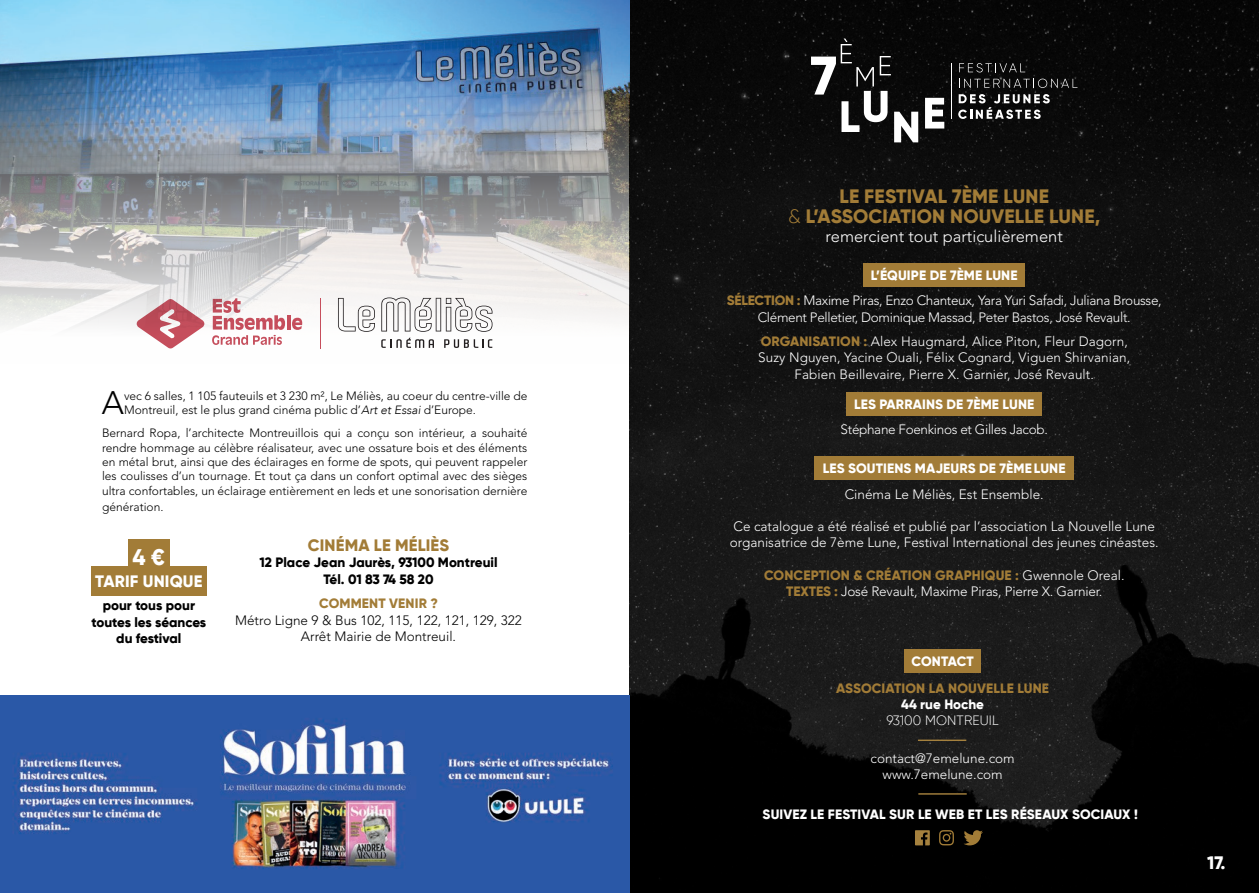
<style>
.page{position:relative;width:1259px;height:893px;background:#fff}
.page>*{position:absolute;margin:0;border:0;box-sizing:border-box;transform-origin:0 0}
.Corps_Texte{font:300 32.4px "Avenir LT Std";color:#010101}
.Corps_Texte-2{font:800 22.5px "Gilroy";color:#fff}
.Corps_Texte-3{font:800 19.35px/19.4px "Gilroy";letter-spacing:.01em;color:#a27c37;text-align:center}
.t1{font:800 18px "Gilroy";color:#fff}
.Corps_Texte-4{font:300 16.5px "Avenir LT Std";color:#fff}
.Corps_Texte-5{font:800 16.5px "Gilroy";letter-spacing:.01em;color:#a27c37}
.Corps_Texte-6{font:800 16.5px "Gilroy";letter-spacing:.01em;color:#fff}
.Corps_Texte-7{font:300 13.5px/16.2px "Avenir LT Std";color:#fff;text-align:center}
.Corps_Texte-8{font:300 13.5px/16.2px "Avenir LT Std";letter-spacing:-.025em;color:#fff;text-align:center}
.Corps_Texte-9{font:800 13.5px "Gilroy";letter-spacing:.01em;color:#fff}
.Corps_Texte-10{font:800 13.5px/16.2px "Gilroy";color:#010101;text-align:center}
.Corps_Texte-11{font:800 13.5px "Gilroy";letter-spacing:.01em;color:#a27c37}
.Corps_Texte-12{font:300 13.5px "Avenir LT Std";color:#010101}
.Corps_Texte-13{font:300 13.5px "Gilroy";letter-spacing:.01em;color:#fff}
.Corps_Texte-14{font:300 12px/14.4px "Avenir LT Std";color:#010101}
.s1{font-weight:300}
.s2{font-family:"Gilroy";font-weight:800;color:#a27c37}
.s3{font-family:"Avenir LT";font-style:italic}
.s4{font-family:"Avenir LT Std";font-weight:300;color:#fff}
</style>
<div class="page">
<img style="left:629px;top:0;width:630px;height:893px">
<div style="left:904px;top:649px;width:77px;height:23px;background:#a27c37"></div>
<svg style="left:915px;top:830px;width:15px;height:15px"></svg>
<svg style="left:963px;top:830px;width:20px;height:15px"></svg>
<svg style="left:939px;top:830px;width:15px;height:15px"></svg>
<hr style="left:918px;top:740px;width:48px;height:1px;background:#a5813e">
<hr style="left:918px;top:793px;width:48px;height:2px;background:#a5813e">
<div style="left:863px;top:263px;width:162px;height:24px;background:#a27c37"></div>
<div style="left:814px;top:456px;width:260px;height:24px;background:#a27c37"></div>
<div style="left:846px;top:392px;width:196px;height:24px;background:#a27c37"></div>
<hr style="left:951px;top:63px;width:1px;height:56px;background:#fff">
<svg style="left:959px;top:63px;width:66px;height:9px"></svg>
<svg style="left:959px;top:79px;width:118px;height:9px"></svg>
<svg style="left:958px;top:94px;width:91px;height:25px"></svg>
<svg style="left:811px;top:39px;width:107px;height:103px"></svg>
<svg style="left:925px;top:98px;width:19px;height:31px"></svg>
<img style="left:0;top:696px;width:629px;height:197px">
<img style="left:0;top:0;width:629px;height:327px">
<div style="left:127px;top:290px;width:375px;height:66px;background:#fff"></div>
<svg style="left:338px;top:298px;width:37px;height:34px"></svg>
<svg style="left:381px;top:297px;width:111px;height:35px"></svg>
<svg style="left:381px;top:338px;width:53px;height:10px"></svg>
<svg style="left:444px;top:339px;width:48px;height:9px"></svg>
<hr style="left:320px;top:298px;width:1px;height:50px;background:#c64e5c">
<svg style="left:137px;top:299px;width:67px;height:49px"></svg>
<hr style="left:287px;top:315px;width:3px;height:15px;background:#c64e5c">
<svg style="left:292px;top:318px;width:10px;height:12px"></svg>
<svg style="left:212px;top:298px;width:73px;height:47px"></svg>
<div style="left:128px;top:539px;width:41px;height:35px;background:#a27c37"></div>
<div style="left:91px;top:566px;width:116px;height:29px;background:#a27c37"></div>
<p class="Corps_Texte-3" style="left:788px;top:187px;width:314px">LE FESTIVAL 7ÈME LUNE<br><span class="s1">&amp;</span> L’ASSOCIATION NOUVELLE LUNE,</p>
<p class="Corps_Texte-4" style="left:825px;top:226px;width:239px">remercient tout particulièrement</p>
<p class="Corps_Texte-9" style="left:871px;top:267px;width:148px">L’ÉQUIPE DE 7ÈME LUNE</p>
<p class="Corps_Texte-8" style="left:727px;top:293px;width:436px"><span class="s2">SÉLECTION :</span> Maxime Piras, Enzo Chanteux, Yara Yuri Safadi, Juliana Brousse,<br>Clément Pelletier, Dominique Massad, Peter Bastos, José Revault.</p>
<p class="Corps_Texte-7" style="left:758px;top:333px;width:373px"><span class="s2">ORGANISATION :</span> Alex Haugmard, Alice Piton, Fleur Dagorn,<br>Suzy Nguyen, Yacine Ouali, Félix Cognard, Viguen Shirvanian,<br>Fabien Beillevaire, Pierre X. Garnier, José Revault.</p>
<p class="Corps_Texte-14" style="left:124px;top:389px;width:405px">vec 6 salles, 1 105 fauteuils et 3 230 m², Le Méliès, au coeur du centre-ville de<br>Montreuil, est le plus grand cinéma public d’<span class="s3">Art et Essai</span> d’Europe.</p>
<p class="Corps_Texte-14" style="left:102px;top:426px;width:427px;text-align:justify">Bernard Ropa, l’architecte Montreuillois qui a conçu son intérieur, a souhaité rendre hommage au célèbre réalisateur, avec une ossature bois et des éléments en métal brut, ainsi que des éclairages en forme de spots, qui peuvent rappeler les coulisses d’un tournage. Et tout ça dans un confort optimal avec des sièges ultra confortables, un éclairage entièrement en leds et une sonorisation dernière</p>
<p class="Corps_Texte-14" style="left:102px;top:500px;width:63px">génération.</p>
<p class="Corps_Texte-5" style="left:308px;top:535px;width:143px">CINÉMA LE MÉLIÈS</p>
<p class="Corps_Texte-10" style="left:259px;top:554px;width:240px">12 Place Jean Jaurès, 93100 Montreuil<br>Tél. 01 83 74 58 20</p>
<p class="Corps_Texte-11" style="left:319px;top:595px;width:120px">COMMENT VENIR ?</p>
<p class="Corps_Texte-12" style="left:235px;top:612px;width:288px">Métro Ligne 9 &amp; Bus 102, 115, 122, 121, 129, 322</p>
<p class="Corps_Texte-12" style="left:301px;top:628px;width:157px">Arrêt Mairie de Montreuil.</p>
<p class="Corps_Texte" style="left:102px;top:384px;width:24px">A</p>
<p class="Corps_Texte-9" style="left:854px;top:396px;width:182px">LES PARRAINS DE 7ÈME LUNE</p>
<p class="Corps_Texte-8" style="left:840px;top:421px;width:209px">Stéphane Foenkinos et Gilles Jacob.</p>
<p class="Corps_Texte-9" style="left:823px;top:460px;width:244px">LES SOUTIENS MAJEURS DE 7ÈME LUNE</p>
<p class="Corps_Texte-7" style="left:844px;top:486px;width:201px">Cinéma Le Méliès, Est Ensemble.</p>
<p class="Corps_Texte-7" style="left:730px;top:518px;width:430px;text-align:left">Ce catalogue a été réalisé et publié par l’association La Nouvelle Lune organisatrice de 7ème Lune, Festival International des jeunes cinéastes.</p>
<p class="Corps_Texte-11" style="left:764px;top:566px;width:362px">CONCEPTION &amp; CRÉATION GRAPHIQUE : <span class="s4">Gwennole Oreal.</span></p>
<p class="Corps_Texte-7" style="left:786px;top:583px;width:317px"><span class="s2">TEXTES :</span> José Revault, Maxime Piras, Pierre X. Garnier.</p>
<p class="Corps_Texte-2" style="left:133px;top:543px;width:34px">4 €</p>
<p class="Corps_Texte-6" style="left:95px;top:571px;width:109px">TARIF UNIQUE</p>
<p class="Corps_Texte-10" style="left:91px;top:597px;width:116px">pour tous pour toutes les séances</p>
<p class="Corps_Texte-10" style="left:116px;top:630px;width:67px">du festival</p>
<p class="Corps_Texte-9" style="left:911px;top:652px;width:64px">CONTACT</p>
<p class="Corps_Texte-11" style="left:836px;top:680px;width:214px">ASSOCIATION LA NOUVELLE LUNE</p>
<p class="Corps_Texte-9" style="left:901px;top:696px;width:84px">44 rue Hoche</p>
<p class="Corps_Texte-13" style="left:886px;top:712px;width:114px">93100 MONTREUIL</p>
<p class="Corps_Texte-7" style="left:870px;top:750px;width:146px">contact@7emelune.com</p>
<p class="Corps_Texte-7" style="left:882px;top:767px;width:122px">www.7emelune.com</p>
<p class="Corps_Texte-9" style="left:762px;top:805px;width:377px">SUIVEZ LE FESTIVAL SUR LE WEB ET LES RÉSEAUX SOCIAUX !</p>
<p class="t1" style="left:1207px;top:851px;width:20px">17.</p>
</div>
